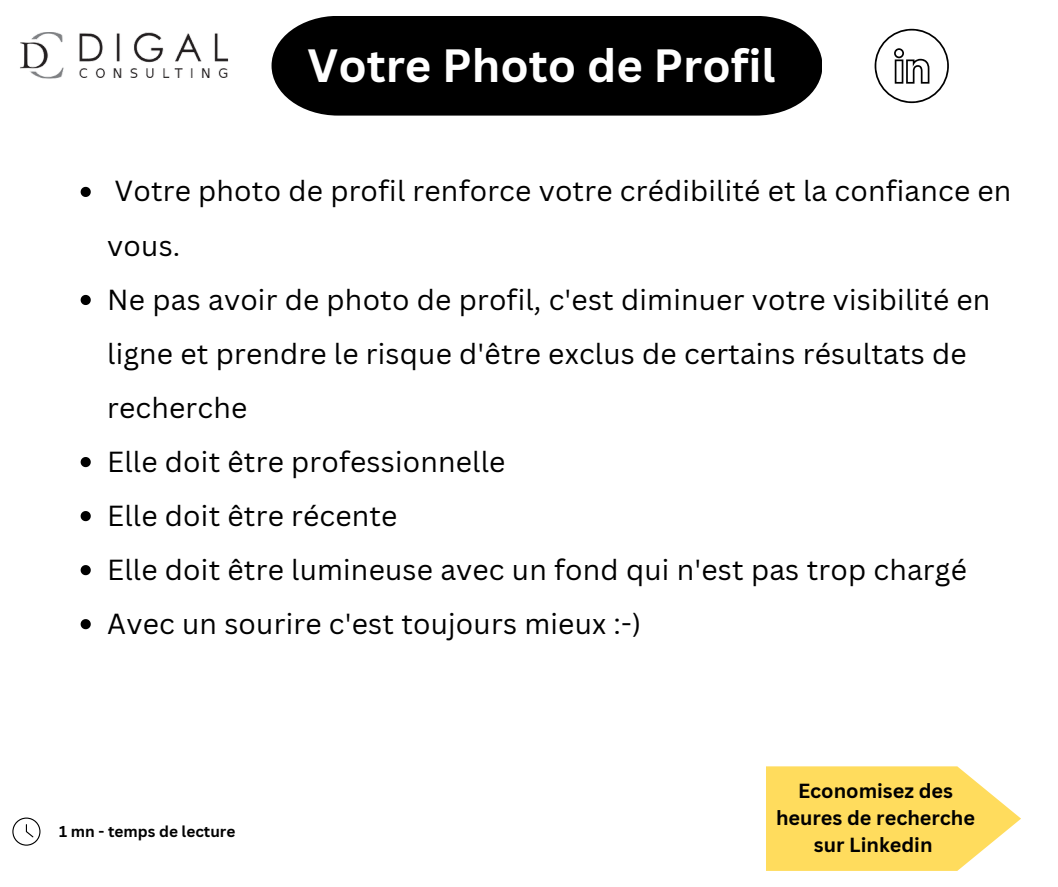
<style>
.page{position:relative;width:1058px;height:887px;background:#fff}
.page>*{position:absolute;margin:0;border:0;box-sizing:border-box;transform-origin:0 0}
.t1{font:700 45.3px "Canva Sans";color:#fff}
.t2{font:28.2px/54px "Canva Sans";letter-spacing:.005em;color:#000}
.t3{font:700 19.8px/27px "Canva Sans";color:#000;text-align:center}
.t4{font:700 15.3px "Canva Sans";color:#000}
</style>
<div class="page">
<svg style="left:81px;top:187px;width:10px;height:10px"></svg>
<svg style="left:81px;top:295px;width:10px;height:10px"></svg>
<svg style="left:81px;top:457px;width:10px;height:10px"></svg>
<svg style="left:81px;top:511px;width:10px;height:10px"></svg>
<svg style="left:81px;top:565px;width:10px;height:10px"></svg>
<svg style="left:81px;top:619px;width:10px;height:10px"></svg>
<svg style="left:12px;top:817px;width:28px;height:28px"></svg>
<svg style="left:766px;top:766px;width:255px;height:104px;background:#ffe070"></svg>
<img style="left:20px;top:33px;width:209px;height:46px">
<div style="left:271px;top:16px;width:551px;height:100px;background:#000"></div>
<svg style="left:874px;top:29px;width:74px;height:74px"></svg>
<p class="t1" style="left:308px;top:34px;width:469px">Votre Photo de Profil</p>
<p class="t2" style="left:107px;top:163px;width:905px">Votre photo de profil renforce votre crédibilité et la confiance en vous.</p>
<p class="t2" style="left:107px;top:271px;width:884px">Ne pas avoir de photo de profil, c'est diminuer votre visibilité en ligne et prendre le risque d'être exclus de certains résultats de recherche</p>
<p class="t2" style="left:107px;top:433px;width:399px">Elle doit être professionnelle</p>
<p class="t2" style="left:107px;top:487px;width:292px">Elle doit être récente</p>
<p class="t2" style="left:107px;top:541px;width:861px">Elle doit être lumineuse avec un fond qui n'est pas trop chargé</p>
<p class="t2" style="left:107px;top:595px;width:535px">Avec un sourire c'est toujours mieux :-)</p>
<p class="t4" style="left:59px;top:820px;width:178px">1 mn - temps de lecture</p>
<p class="t3" style="left:776px;top:776px;width:201px">Economisez des heures de recherche sur Linkedin</p>
</div>
